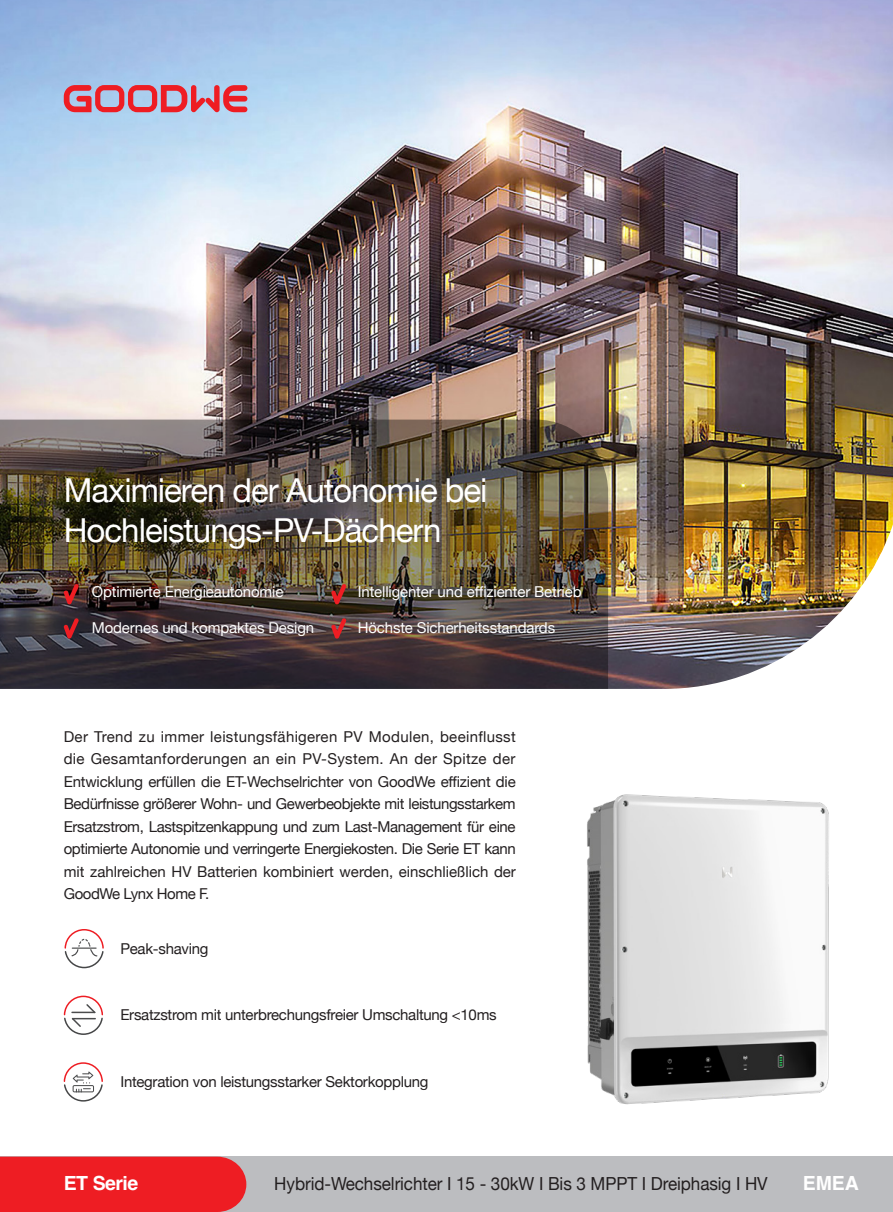
<style>
.page{position:relative;width:893px;height:1212px;background:#fff}
.page>*{position:absolute;margin:0;border:0;box-sizing:border-box;transform-origin:0 0}
.t1{font:33px/39.6px "Helvetica Neue";letter-spacing:-.03em;color:#fff}
.t2{font:700 19.5px "Helvetica";letter-spacing:-.025em;color:#fff}
.t3{font:18px "Helvetica Neue";letter-spacing:-.005em;color:#231f20;scale:.95 1}
.t4{font:15px/22.5px "Helvetica Neue";letter-spacing:-.02em;color:#231f20;text-align:justify}
.t5{font:15px "Helvetica Neue";letter-spacing:-.01em;color:#fff}
</style>
<div class="page">
<img style="left:0;top:0;width:893px;height:689px">
<img style="left:587px;top:794px;width:242px;height:311px">
<svg style="left:64px;top:85px;width:183px;height:27px;background:#cd7385"></svg>
<img style="left:0;top:420px;width:608px;height:269px">
<div style="left:0;top:1156px;width:893px;height:56px;background:#bcbdc0"></div>
<div style="left:0;top:1156px;width:246px;height:56px;background:#ee1d23"></div>
<svg style="left:64px;top:584px;width:15px;height:21px"></svg>
<svg style="left:331px;top:584px;width:15px;height:21px"></svg>
<svg style="left:64px;top:618px;width:15px;height:21px"></svg>
<svg style="left:331px;top:618px;width:15px;height:21px"></svg>
<svg style="left:63px;top:995px;width:40px;height:40px"></svg>
<svg style="left:63px;top:1062px;width:40px;height:40px"></svg>
<svg style="left:64px;top:929px;width:40px;height:40px"></svg>
<p class="t1" style="left:64px;top:473px;width:425px">Maximieren der Autonomie bei<br>Hochleistungs-PV-Dächern</p>
<p class="t5" style="left:92px;top:580px;width:193px">Optimierte Energieautonomie</p>
<p class="t5" style="left:358px;top:580px;width:225px">Intelligenter und effizienter Betrieb</p>
<p class="t5" style="left:92px;top:617px;width:224px">Modernes und kompaktes Design</p>
<p class="t5" style="left:358px;top:617px;width:199px">Höchste Sicherheitsstandards</p>
<p class="t4" style="left:64px;top:726px;width:454px">Der Trend zu immer leistungsfähigeren PV Modulen, beeinflusst die Gesamtanforderungen an ein PV-System. An der Spitze der Entwicklung erfüllen die ET-Wechselrichter von GoodWe effizient die Bedürfnisse größerer Wohn- und Gewerbeobjekte mit leistungsstarkem Ersatzstrom, Lastspitzenkappung und zum Last-Management für eine optimierte Autonomie und verringerte Energiekosten. Die Serie ET kann mit zahlreichen HV Batterien kombiniert werden, einschließlich der GoodWe Lynx Home F.</p>
<p class="t4" style="left:120px;top:938px;width:89px">Peak-shaving</p>
<p class="t4" style="left:120px;top:1004px;width:378px">Ersatzstrom mit unterbrechungsfreier Umschaltung &lt;10ms</p>
<p class="t4" style="left:120px;top:1071px;width:310px">Integration von leistungsstarker Sektorkopplung</p>
<p class="t2" style="left:64px;top:1167px;width:76px">ET Serie</p>
<p class="t3" style="left:274px;top:1170px;width:521px">Hybrid-Wechselrichter I 15 - 30kW I Bis 3 MPPT I Dreiphasig I HV</p>
<p class="t2" style="left:803px;top:1167px;width:58px">EMEA</p>
</div>
